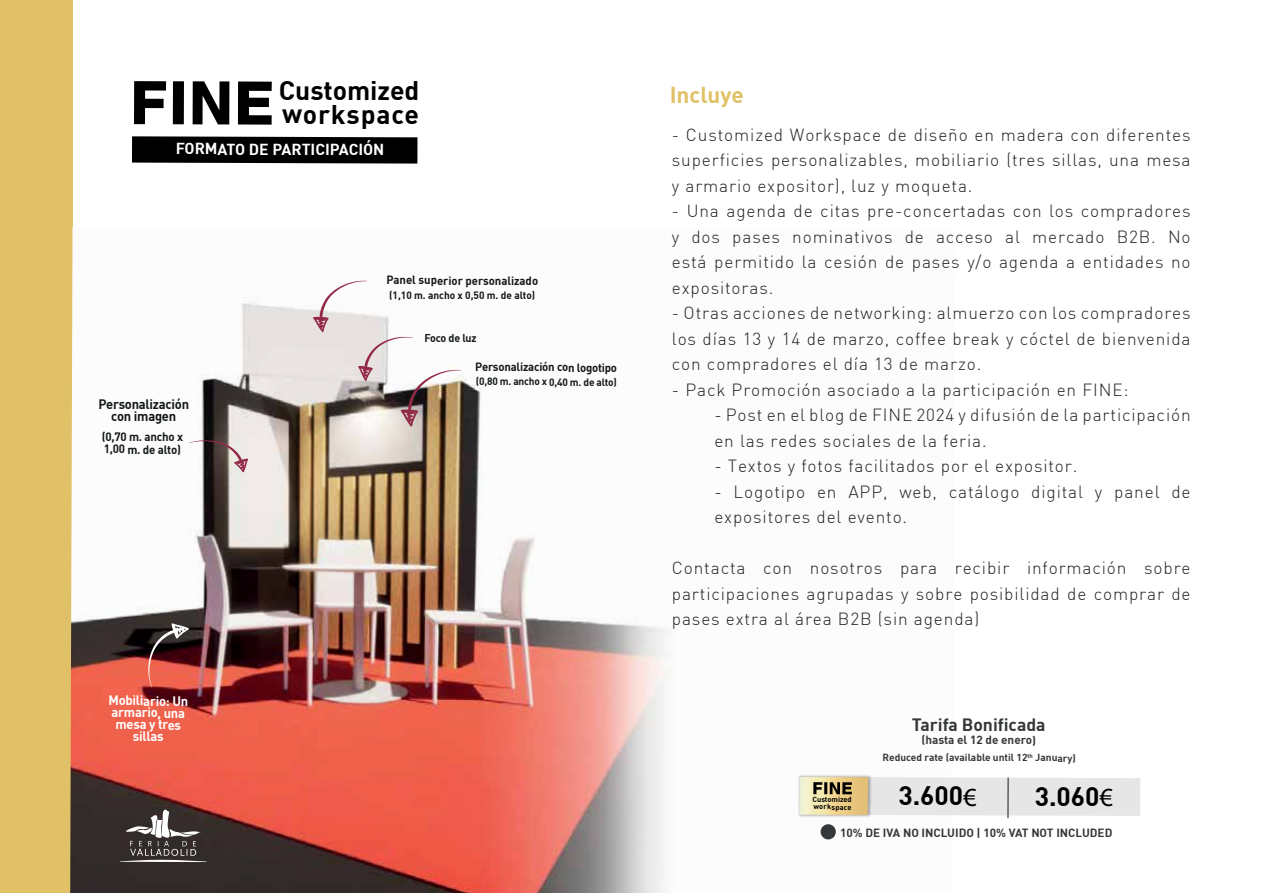
<style>
.page{position:relative;width:1263px;height:893px;background:#fff}
.page>*{position:absolute;margin:0;border:0;box-sizing:border-box;transform-origin:0 0}
.t1{font:700 26.4px/23.5px "DIN";letter-spacing:-.005em;color:#000}
.t2{font:700 26.25px "DIN";letter-spacing:-.005em;color:#000}
.t3{font:700 22.5px "DIN";color:#e0c167}
.t4{font:700 17.55px "DIN";letter-spacing:-.005em;color:#35383a}
.t5{font:300 17.25px/25.5px "DIN";letter-spacing:.05em;color:#222223;text-align:justify}
.t6{font:700 15.6px "DIN";letter-spacing:-.005em;color:#fff}
.t7{font:700 13.5px/12px "DIN";letter-spacing:-.02em;color:#fff;text-align:center;scale:.96 1}
.t8{font:700 13.5px/12px "DIN";letter-spacing:-.02em;color:#131718;text-align:center;scale:.96 1}
.t9{font:700 12px/12.8px "DIN";letter-spacing:-.02em;color:#131718;scale:.96 1}
.t10{font:700 11.85px "DIN";letter-spacing:-.015em;color:#131718;scale:.96 1}
.t11{font:700 11.7px "DIN";letter-spacing:-.005em;color:#35383a}
.t12{font:700 11.1px "DIN";letter-spacing:-.02em;color:#131718;scale:.96 1}
.t13{font:700 10.5px "DIN";letter-spacing:-.015em;color:#131718;scale:.96 1}
.t14{font:700 10.05px "DIN";letter-spacing:-.005em;color:#35383a}
.t15{font:700 7.35px/7.6px "DIN";letter-spacing:-.005em;color:#000}
.s1{font-family:"Myriad Pro";font-weight:400}
</style>
<div class="page">
<div style="left:0;top:0;width:72px;height:893px;background:#e0c167"></div>
<img style="left:70px;top:227px;width:766px;height:666px">
<svg style="left:147px;top:623px;width:42px;height:64px;background:#87463f"></svg>
<svg style="left:188px;top:439px;width:60px;height:33px"></svg>
<svg style="left:134px;top:81px;width:32px;height:43px"></svg>
<div style="left:173px;top:81px;width:11px;height:43px;background:#000"></div>
<svg style="left:193px;top:81px;width:36px;height:43px"></svg>
<svg style="left:238px;top:81px;width:34px;height:44px"></svg>
<svg style="left:132px;top:136px;width:285px;height:28px;background:#101010"></svg>
<svg style="left:313px;top:280px;width:149px;height:147px"></svg>
<svg style="left:115px;top:808px;width:92px;height:54px;background:#564f4d"></svg>
<div style="left:820px;top:824px;width:16px;height:15px;background:#35383a;border-radius:50%"></div>
<hr style="left:1008px;top:778px;width:1px;height:40px;background:#131718">
<img style="left:797px;top:774px;width:74px;height:45px">
<svg style="left:799px;top:777px;width:341px;height:39px;background:#e2ded4"></svg>
<h1 class="t1" style="left:279px;top:78px;width:142px">Customized workspace</h1>
<p class="t6" style="left:176px;top:139px;width:210px">FORMATO DE PARTICIPACIÓN</p>
<p class="t10" style="left:386px;top:273px;width:159px">Panel superior personalizado</p>
<p class="t13" style="left:389px;top:288px;width:154px">(1,10 m. ancho x 0,50 m. de alto)</p>
<p class="t12" style="left:424px;top:331px;width:56px">Foco de luz</p>
<p class="t8" style="left:98px;top:398px;width:96px">Personalización con imagen</p>
<p class="t9" style="left:102px;top:430px;width:86px">(0,70 m. ancho x<br>1,00 m. de alto)</p>
<p class="t7" style="left:109px;top:694px;width:85px">Mobiliario: Un armario, una mesa y tres sillas</p>
<p class="t10" style="left:475px;top:359px;width:149px">Personalización con logotipo</p>
<p class="t13" style="left:476px;top:375px;width:148px">(0,80 m. ancho x 0,40 m. de alto)</p>
<h3 class="t3" style="left:670px;top:80px;width:75px">Incluye</h3>
<p class="t5" style="left:672px;top:122px;width:520px">- Customized Workspace de diseño en madera con diferentes superficies personalizables, mobiliario (tres sillas, una mesa y armario expositor), luz y moqueta.</p>
<p class="t5" style="left:672px;top:198px;width:520px">- Una agenda de citas pre-concertadas con los compradores y dos pases nominativos de acceso al mercado B2B. No está permitido la cesión de pases y/o agenda a entidades no expositoras.</p>
<p class="t5" style="left:672px;top:300px;width:520px">- Otras acciones de networking: almuerzo con los compradores los días 13 y 14 de marzo, coffee break y cóctel de bienvenida con compradores el día 13 de marzo.</p>
<p class="t5" style="left:672px;top:377px;width:458px">- Pack Promoción asociado a la participación en FINE:</p>
<p class="t5" style="left:714px;top:402px;width:478px">- Post en el blog de FINE 2024 y difusión de la participación en las redes sociales de la feria.</p>
<p class="t5" style="left:714px;top:453px;width:364px">- Textos y fotos facilitados por el expositor.</p>
<p class="t5" style="left:714px;top:479px;width:478px">- Logotipo en APP, web, catálogo digital y panel de expositores del evento.</p>
<p class="t5" style="left:672px;top:555px;width:520px">Contacta con nosotros para recibir información sobre participaciones agrupadas y sobre posibilidad de comprar de pases extra al área B2B (sin agenda)</p>
<p class="t4" style="left:912px;top:713px;width:135px">Tarifa Bonificada</p>
<p class="t11" style="left:921px;top:732px;width:116px">(hasta el 12 de enero)</p>
<p class="t14" style="left:883px;top:751px;width:195px">Reduced rate (available until 12<sup>th</sup> January)</p>
<p class="t15" style="left:812px;top:795px;width:41px">Customized workspace</p>
<h2 class="t2" style="left:898px;top:779px;width:80px">3.600<span class="s1">€</span></h2>
<h2 class="t2" style="left:1035px;top:779px;width:80px">3.060<span class="s1">€</span></h2>
<p class="t11" style="left:840px;top:825px;width:274px">10% DE IVA NO INCLUIDO | 10% VAT NOT INCLUDED</p>
</div>
